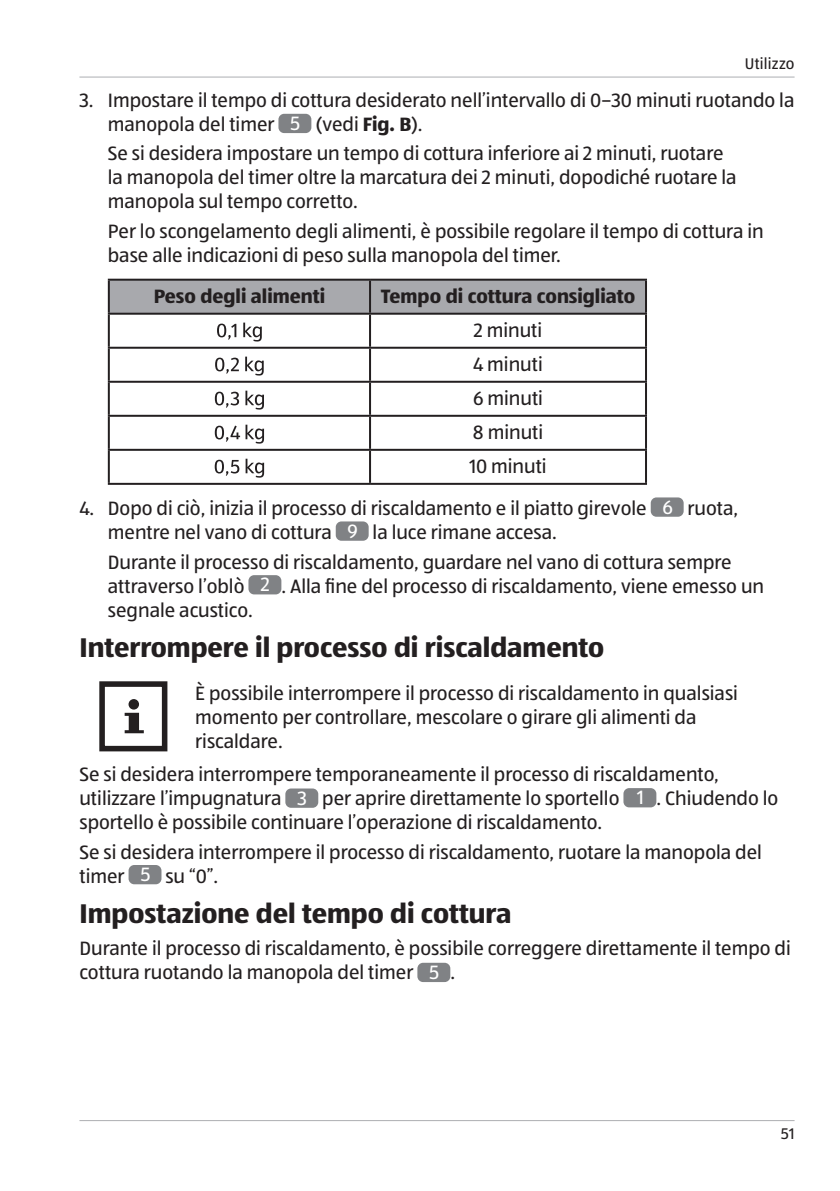
<style>
.page{position:relative;width:840px;height:1191px;background:#fff}
.page>*{position:absolute;margin:0;border:0;box-sizing:border-box;transform-origin:0 0}
.t1{font:700 28px "ALDISUEDOT";color:#231f20}
.plain_intend{font:20px/24px "ALDISUEDOT";color:#231f20}
.plain{font:20px/24px "ALDISUEDOT";color:#231f20}
.plain_center{font:700 20px "ALDISUEDOT";color:#231f20}
.plain_center-2{font:20px "ALDISUEDOT";color:#231f20}
.frameNrTxT{font:20px "ALDISUEDOT";color:#fff}
.t2{font:16px "ALDISUEDOT";letter-spacing:.01em;color:#231f20}
.s1{font-weight:700}
</style>
<div class="page">
<hr style="left:79px;top:77px;width:715px;height:1px;background:#adaeb2">
<hr style="left:79px;top:1120px;width:715px;height:1px;background:#adaeb2">
<div style="left:278px;top:114px;width:33px;height:19px;background:#808285;border-radius:6px"></div>
<div style="left:110px;top:281px;width:534px;height:32px;background:#a8a9ad"></div>
<hr style="left:108px;top:279px;width:262px;height:2px;background:#231f20">
<hr style="left:108px;top:281px;width:2px;height:32px;background:#231f20">
<hr style="left:370px;top:279px;width:276px;height:2px;background:#231f20">
<hr style="left:369px;top:281px;width:2px;height:32px;background:#231f20">
<hr style="left:644px;top:281px;width:2px;height:32px;background:#231f20">
<hr style="left:108px;top:313px;width:262px;height:2px;background:#231f20">
<hr style="left:108px;top:315px;width:2px;height:32px;background:#231f20">
<hr style="left:370px;top:313px;width:276px;height:2px;background:#231f20">
<hr style="left:369px;top:315px;width:2px;height:32px;background:#231f20">
<hr style="left:644px;top:315px;width:2px;height:32px;background:#231f20">
<hr style="left:108px;top:347px;width:262px;height:2px;background:#231f20">
<hr style="left:108px;top:349px;width:2px;height:32px;background:#231f20">
<hr style="left:370px;top:347px;width:276px;height:2px;background:#231f20">
<hr style="left:369px;top:349px;width:2px;height:32px;background:#231f20">
<hr style="left:644px;top:349px;width:2px;height:32px;background:#231f20">
<hr style="left:108px;top:381px;width:262px;height:2px;background:#231f20">
<hr style="left:108px;top:383px;width:2px;height:32px;background:#231f20">
<hr style="left:370px;top:381px;width:276px;height:2px;background:#231f20">
<hr style="left:369px;top:383px;width:2px;height:32px;background:#231f20">
<hr style="left:644px;top:383px;width:2px;height:32px;background:#231f20">
<hr style="left:108px;top:415px;width:262px;height:2px;background:#231f20">
<hr style="left:108px;top:417px;width:2px;height:32px;background:#231f20">
<hr style="left:370px;top:415px;width:276px;height:2px;background:#231f20">
<hr style="left:369px;top:417px;width:2px;height:32px;background:#231f20">
<hr style="left:644px;top:417px;width:2px;height:32px;background:#231f20">
<hr style="left:108px;top:449px;width:262px;height:2px;background:#231f20">
<hr style="left:108px;top:451px;width:2px;height:32px;background:#231f20">
<hr style="left:370px;top:449px;width:276px;height:2px;background:#231f20">
<hr style="left:369px;top:451px;width:2px;height:32px;background:#231f20">
<hr style="left:644px;top:451px;width:2px;height:32px;background:#231f20">
<hr style="left:108px;top:483px;width:262px;height:2px;background:#231f20">
<hr style="left:370px;top:483px;width:276px;height:2px;background:#231f20">
<svg style="left:217px;top:322px;width:45px;height:19px"></svg>
<svg style="left:215px;top:356px;width:48px;height:19px"></svg>
<svg style="left:215px;top:391px;width:49px;height:18px"></svg>
<svg style="left:215px;top:425px;width:49px;height:18px"></svg>
<svg style="left:214px;top:459px;width:50px;height:18px"></svg>
<div style="left:650px;top:497px;width:33px;height:20px;background:#808285;border-radius:6px"></div>
<div style="left:335px;top:521px;width:33px;height:20px;background:#808285;border-radius:6px"></div>
<div style="left:248px;top:575px;width:33px;height:19px;background:#808285;border-radius:6px"></div>
<div style="left:99px;top:681px;width:68px;height:70px;border:6px solid #231f20"></div>
<div style="left:128px;top:699px;width:11px;height:10px;background:#231f20;border-radius:50%"></div>
<svg style="left:125px;top:713px;width:19px;height:20px"></svg>
<div style="left:285px;top:788px;width:33px;height:19px;background:#808285;border-radius:6px"></div>
<div style="left:623px;top:788px;width:33px;height:19px;background:#808285;border-radius:6px"></div>
<div style="left:128px;top:865px;width:33px;height:19px;background:#808285;border-radius:6px"></div>
<div style="left:417px;top:962px;width:33px;height:20px;background:#808285;border-radius:6px"></div>
<p class="t2" style="left:744px;top:53px;width:51px">Utilizzo</p>
<p class="plain_intend" style="left:108px;top:87px;width:687px;text-indent:-28px">3. Impostare il tempo di cottura desiderato nell’intervallo di 0–30 minuti ruotando la manopola del timer</p>
<p class="frameNrTxT" style="left:290px;top:110px;width:12px">5</p>
<p class="plain_intend" style="left:316px;top:111px;width:108px">(vedi <span class="s1">Fig. B</span>).</p>
<p class="plain_intend" style="left:108px;top:141px;width:630px">Se si desidera impostare un tempo di cottura inferiore ai 2 minuti, ruotare la manopola del timer oltre la marcatura dei 2 minuti, dopodiché ruotare la manopola sul tempo corretto.</p>
<p class="plain_intend" style="left:108px;top:219px;width:657px">Per lo scongelamento degli alimenti, è possibile regolare il tempo di cottura in base alle indicazioni di peso sulla manopola del timer.</p>
<p class="plain_center" style="left:154px;top:283px;width:173px">Peso degli alimenti</p>
<p class="plain_center" style="left:380px;top:283px;width:255px">Tempo di cottura consigliato</p>
<p class="plain_center-2" style="left:473px;top:317px;width:70px">2 minuti</p>
<p class="plain_center-2" style="left:473px;top:351px;width:71px">4 minuti</p>
<p class="plain_center-2" style="left:473px;top:385px;width:71px">6 minuti</p>
<p class="plain_center-2" style="left:472px;top:419px;width:72px">8 minuti</p>
<p class="plain_center-2" style="left:469px;top:453px;width:79px">10 minuti</p>
<p class="plain_intend" style="left:79px;top:496px;width:568px">4. Dopo di ciò, inizia il processo di riscaldamento e il piatto girevole</p>
<p class="frameNrTxT" style="left:662px;top:494px;width:12px">6</p>
<p class="plain_intend" style="left:687px;top:496px;width:52px">ruota,</p>
<p class="plain_intend" style="left:108px;top:520px;width:225px">mentre nel vano di cottura</p>
<p class="frameNrTxT" style="left:347px;top:518px;width:12px">9</p>
<p class="plain_intend" style="left:372px;top:520px;width:186px">la luce rimane accesa.</p>
<p class="plain_intend" style="left:108px;top:549px;width:625px">Durante il processo di riscaldamento, guardare nel vano di cottura sempre attraverso l’oblò</p>
<p class="frameNrTxT" style="left:260px;top:572px;width:11px">2</p>
<p class="plain_intend" style="left:281px;top:573px;width:484px">. Alla fine del processo di riscaldamento, viene emesso un</p>
<p class="plain_intend" style="left:108px;top:597px;width:146px">segnale acustico.</p>
<p class="t1" style="left:79px;top:628px;width:526px">Interrompere il processo di riscaldamento</p>
<p class="plain" style="left:195px;top:680px;width:544px">È possibile interrompere il processo di riscaldamento in qualsiasi momento per controllare, mescolare o girare gli alimenti da riscaldare.</p>
<p class="plain" style="left:79px;top:761px;width:640px">Se si desidera interrompere temporaneamente il processo di riscaldamento, utilizzare l’impugnatura</p>
<p class="frameNrTxT" style="left:297px;top:785px;width:11px">3</p>
<p class="plain" style="left:322px;top:785px;width:298px">per aprire direttamente lo sportello</p>
<p class="frameNrTxT" style="left:636px;top:784px;width:8px">1</p>
<p class="plain" style="left:656px;top:785px;width:123px">. Chiudendo lo</p>
<p class="plain" style="left:79px;top:809px;width:524px">sportello è possibile continuare l’operazione di riscaldamento.</p>
<p class="plain" style="left:79px;top:839px;width:683px">Se si desidera interrompere il processo di riscaldamento, ruotare la manopola del timer</p>
<p class="frameNrTxT" style="left:140px;top:861px;width:12px">5</p>
<p class="plain" style="left:165px;top:863px;width:54px">su “0”.</p>
<p class="t1" style="left:79px;top:894px;width:433px">Impostazione del tempo di cottura</p>
<p class="plain" style="left:79px;top:936px;width:712px">Durante il processo di riscaldamento, è possibile correggere direttamente il tempo di cottura ruotando la manopola del timer</p>
<p class="frameNrTxT" style="left:429px;top:959px;width:12px">5</p>
<p class="plain" style="left:450px;top:960px;width:6px">.</p>
<p class="t2" style="left:780px;top:1123px;width:15px">51</p>
</div>
